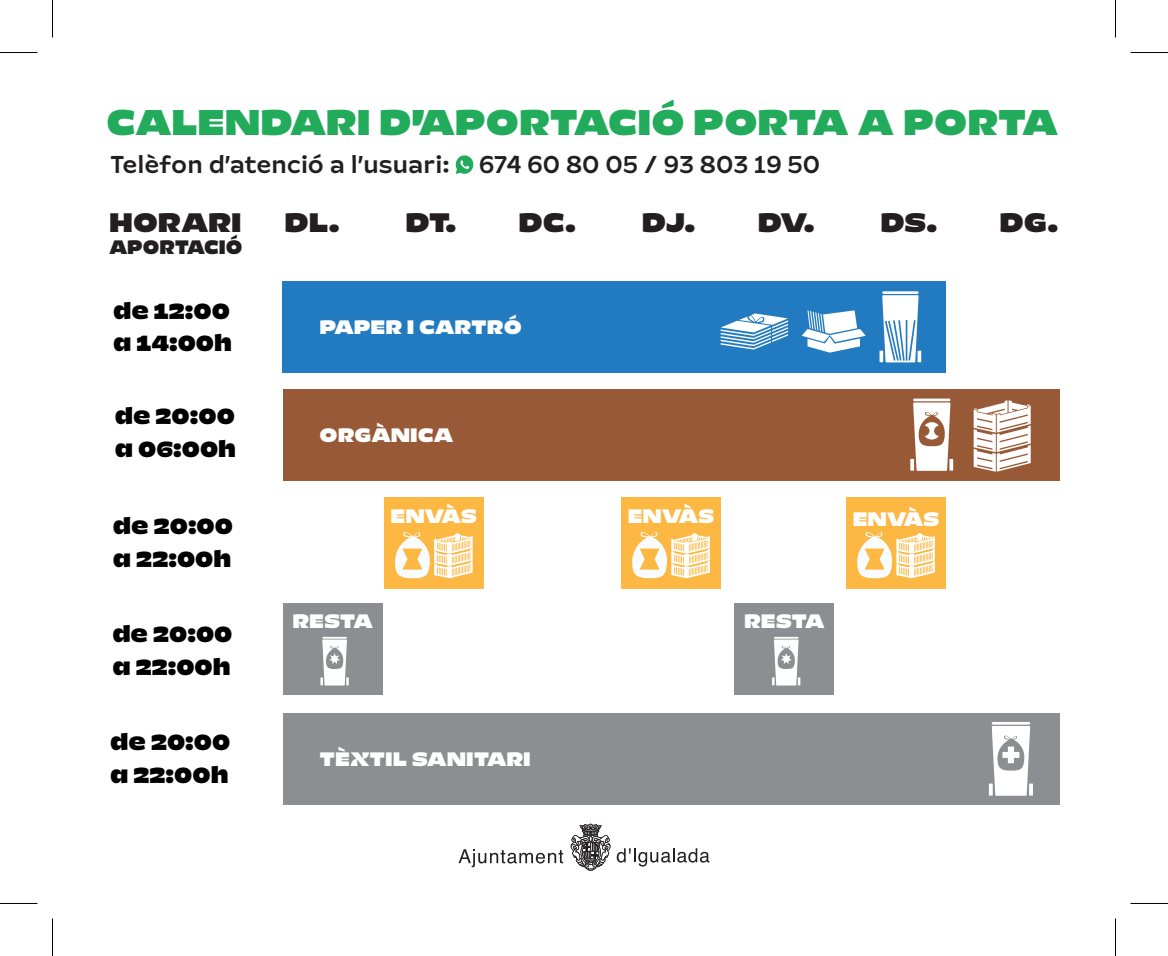
<style>
.page{position:relative;width:1168px;height:956px;background:#fff}
.page>*{position:absolute;margin:0;border:0;box-sizing:border-box;transform-origin:0 0}
.t1{font:900 36.75px "Dotties Vanilla";letter-spacing:-.005em;color:#21ab5a}
.t2{font:900 27.5px "Dotties Vanilla";color:#231f20}
.t3{font:500 25px "Dotties Vanilla";color:#231f20}
.t4{font:900 22.5px/32.5px "Dotties Vanilla";color:#000001;scale:.96 1}
.t5{font:900 20px "Dotties Vanilla";letter-spacing:-.01em;color:#fff}
.t6{font:900 20px "Dotties Vanilla";letter-spacing:-.005em;color:#231f20;scale:.92 1}
</style>
<div class="page">
<svg style="left:456px;top:155px;width:17px;height:19px"></svg>
<svg style="left:459px;top:849px;width:104px;height:18px"></svg>
<svg style="left:617px;top:848px;width:92px;height:18px"></svg>
<svg style="left:571px;top:823px;width:40px;height:47px"></svg>
<div style="left:283px;top:281px;width:663px;height:92px;background:#227bc0"></div>
<div style="left:384px;top:497px;width:100px;height:91px;background:#fcb843"></div>
<div style="left:621px;top:497px;width:100px;height:91px;background:#fcb843"></div>
<div style="left:846px;top:497px;width:100px;height:91px;background:#fcb843"></div>
<div style="left:283px;top:712px;width:777px;height:92px;background:#8c8e91"></div>
<svg style="left:802px;top:310px;width:64px;height:42px"></svg>
<svg style="left:721px;top:313px;width:67px;height:36px"></svg>
<hr style="left:882px;top:291px;width:37px;height:3px;background:#fff">
<svg style="left:880px;top:295px;width:41px;height:67px"></svg>
<hr style="left:1029px;top:783px;width:4px;height:12px;background:#fff">
<hr style="left:989px;top:783px;width:4px;height:12px;background:#fff">
<hr style="left:992px;top:721px;width:38px;height:3px;background:#fff">
<svg style="left:992px;top:726px;width:38px;height:69px"></svg>
<div style="left:283px;top:389px;width:777px;height:91px;background:#985937"></div>
<hr style="left:949px;top:459px;width:4px;height:11px;background:#fff">
<svg style="left:910px;top:459px;width:4px;height:11px"></svg>
<hr style="left:913px;top:398px;width:37px;height:3px;background:#fff">
<svg style="left:913px;top:402px;width:37px;height:69px"></svg>
<svg style="left:395px;top:532px;width:78px;height:46px"></svg>
<svg style="left:632px;top:532px;width:78px;height:46px"></svg>
<svg style="left:857px;top:532px;width:78px;height:46px"></svg>
<svg style="left:974px;top:400px;width:57px;height:71px"></svg>
<div style="left:283px;top:603px;width:100px;height:92px;background:#8c8e91"></div>
<div style="left:735px;top:603px;width:99px;height:92px;background:#8c8e91"></div>
<hr style="left:322px;top:636px;width:25px;height:2px;background:#fff">
<svg style="left:320px;top:639px;width:29px;height:46px"></svg>
<hr style="left:774px;top:636px;width:25px;height:2px;background:#fff">
<svg style="left:772px;top:639px;width:28px;height:46px"></svg>
<hr style="left:0;top:52px;width:38px;height:1px;background:#000">
<hr style="left:1130px;top:52px;width:38px;height:1px;background:#000">
<hr style="left:0;top:902px;width:38px;height:1px;background:#000">
<hr style="left:1130px;top:902px;width:38px;height:1px;background:#000">
<hr style="left:52px;top:0;width:1px;height:37px;background:#000">
<hr style="left:52px;top:918px;width:1px;height:37px;background:#000">
<hr style="left:1115px;top:0;width:1px;height:37px;background:#000">
<hr style="left:1115px;top:918px;width:1px;height:37px;background:#000">
<h1 class="t1" style="left:106px;top:101px;width:954px">CALENDARI D’APORTACIÓ PORTA A PORTA</h1>
<p class="t3" style="left:110px;top:142px;width:711px">Telèfon d’atenció a l’usuari: 674 60 80 05 / 93 803 19 50</p>
<p class="t2" style="left:109px;top:206px;width:134px">HORARI</p>
<p class="t6" style="left:109px;top:235px;width:146px">APORTACIÓ</p>
<p class="t4" style="left:113px;top:295px;width:125px">de 12:00 a 14:00h</p>
<p class="t4" style="left:115px;top:400px;width:128px">de 20:00 a 06:00h</p>
<p class="t4" style="left:113px;top:510px;width:127px">de 20:00 a 22:00h</p>
<p class="t4" style="left:112px;top:618px;width:127px">de 20:00 a 22:00h</p>
<p class="t4" style="left:110px;top:726px;width:127px">de 20:00 a 22:00h</p>
<p class="t2" style="left:284px;top:206px;width:174px">DL. DT.</p>
<p class="t2" style="left:519px;top:206px;width:179px">DC. DJ.</p>
<p class="t2" style="left:758px;top:206px;width:181px">DV. DS.</p>
<p class="t2" style="left:1000px;top:206px;width:61px">DG.</p>
<p class="t5" style="left:320px;top:315px;width:204px">PAPER I CARTRÓ</p>
<p class="t5" style="left:320px;top:423px;width:136px">ORGÀNICA</p>
<p class="t5" style="left:391px;top:504px;width:88px">ENVÀS</p>
<p class="t5" style="left:628px;top:504px;width:88px">ENVÀS</p>
<p class="t5" style="left:853px;top:507px;width:88px">ENVÀS</p>
<p class="t5" style="left:293px;top:609px;width:82px">RESTA</p>
<p class="t5" style="left:744px;top:609px;width:82px">RESTA</p>
<p class="t5" style="left:320px;top:747px;width:213px">TÈXTIL SANITARI</p>
</div>
